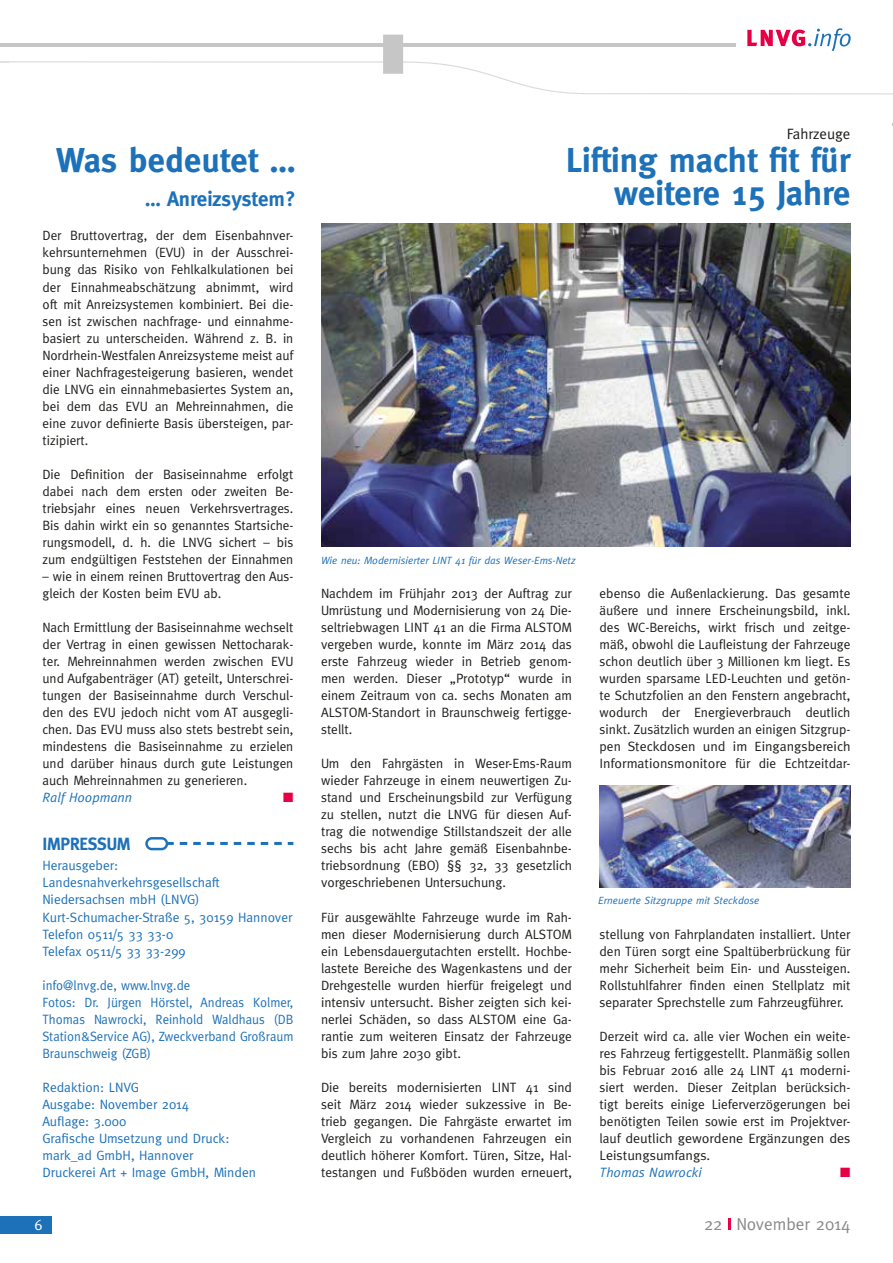
<style>
.page{position:relative;width:893px;height:1263px;background:#fff}
.page>*{position:absolute;margin:0;border:0;box-sizing:border-box;transform-origin:0 0}
.t1{font:700 34.5px/33px "Meta";color:#1d71b8;text-align:right}
.t2{font:700 21px "Meta";color:#1d71b8}
.t3{font:700 17.7px "Meta";letter-spacing:-.02em;color:#1d71b8}
.t4{font:17.25px "Meta";color:#8a8989}
.t5{font:15px "Meta";color:#1d1d1b}
.t6{font:15px "Meta";color:#fff}
.t7{font:13.5px/17.1px "Meta";color:#1d1d1b;text-align:justify}
.t8{font:13.5px/17px "Meta";color:#1d71b8}
.t9{font:13.5px/17px "Meta";color:#1d71b8;scale:.95 1}
.t10{font:italic 13.5px "Meta";color:#1d71b8}
.t11{font:13.5px "Zapf Dingbats ITC";color:#e50046}
.t12{font:italic 10.5px "Meta";color:#1d71b8}
</style>
<div class="page">
<div style="left:0;top:1216px;width:51px;height:17px;background:#1d71b8"></div>
<svg style="left:0;top:28px;width:893px;height:67px"></svg>
<img style="left:321px;top:223px;width:529px;height:324px">
<svg style="left:728px;top:1218px;width:3px;height:12px"></svg>
<svg style="left:288px;top:842px;width:5px;height:3px"></svg>
<svg style="left:274px;top:842px;width:8px;height:3px"></svg>
<svg style="left:261px;top:842px;width:7px;height:3px"></svg>
<svg style="left:247px;top:842px;width:8px;height:3px"></svg>
<svg style="left:234px;top:842px;width:7px;height:3px"></svg>
<svg style="left:220px;top:842px;width:8px;height:3px"></svg>
<svg style="left:207px;top:842px;width:7px;height:3px"></svg>
<svg style="left:193px;top:842px;width:8px;height:3px"></svg>
<svg style="left:180px;top:842px;width:7px;height:3px"></svg>
<svg style="left:145px;top:837px;width:29px;height:13px"></svg>
<img style="left:600px;top:785px;width:250px;height:102px">
<h1 class="t1" style="left:56px;top:144px;width:241px">Was bedeutet …</h1>
<h2 class="t2" style="left:145px;top:187px;width:152px">… Anreizsystem?</h2>
<p class="t7" style="left:43px;top:227px;width:252px">Der Bruttovertrag, der dem Eisenbahnver&shy;kehrsunternehmen (EVU) in der Ausschrei&shy;bung das Risiko von Fehlkalkulationen bei der Einnahmeabschätzung abnimmt, wird oft mit Anreizsystemen kombiniert. Bei die&shy;sen ist zwischen nachfrage- und einnahme&shy;basiert zu unterscheiden. Während z. B. in Nordrhein-Westfalen Anreizsysteme meist auf einer Nachfragesteigerung basieren, wendet die LNVG ein einnahmebasiertes System an, bei dem das EVU an Mehreinnahmen, die eine zuvor definierte Basis übersteigen, par&shy;tizipiert.</p>
<p class="t7" style="left:43px;top:465px;width:252px">Die Definition der Basiseinnahme erfolgt dabei nach dem ersten oder zweiten Be&shy;triebsjahr eines neuen Verkehrsvertrages.<br>Bis dahin wirkt ein so genanntes Startsiche&shy;rungsmodell, d. h. die LNVG sichert – bis zum endgültigen Feststehen der Einnahmen</p>
<p class="t7" style="left:43px;top:568px;width:252px">– wie in einem reinen Bruttovertrag den Aus&shy;gleich der Kosten beim EVU ab.</p>
<p class="t7" style="left:43px;top:619px;width:252px">Nach Ermittlung der Basiseinnahme wechselt der Vertrag in einen gewissen Nettocharak&shy;ter. Mehreinnahmen werden zwischen EVU und Aufgabenträger (AT) geteilt, Unterschrei&shy;tungen der Basiseinnahme durch Verschul&shy;den des EVU jedoch nicht vom AT ausgegli&shy;chen. Das EVU muss also stets bestrebt sein, mindestens die Basiseinnahme zu erzielen und darüber hinaus durch gute Leistungen auch Mehreinnahmen zu generieren.</p>
<p class="t10" style="left:43px;top:790px;width:91px">Ralf Hoopmann</p>
<p class="t11" style="left:283px;top:791px;width:12px">■</p>
<h3 class="t3" style="left:43px;top:834px;width:90px">IMPRESSUM</h3>
<p class="t8" style="left:43px;top:857px;width:251px">Herausgeber:<br>Landesnahverkehrsgesellschaft<br>Niedersachsen mbH (LNVG)<br>Kurt-Schumacher-Straße 5, 30159 Hannover<br>Telefon 0511/5 33 33-0<br>Telefax 0511/5 33 33-299</p>
<p class="t9" style="left:43px;top:976px;width:266px">info@lnvg.de, www.lnvg.de<br>Fotos: Dr. Jürgen Hörstel, Andreas Kolmer, Thomas Nawrocki, Reinhold Waldhaus (DB Station&amp;Service AG), Zweckverband Großraum Braunschweig (ZGB)</p>
<p class="t8" style="left:43px;top:1078px;width:215px">Redaktion: LNVG<br>Ausgabe: November 2014<br>Auflage: 3.000<br>Grafische Umsetzung und Druck: mark_ad GmbH, Hannover<br>Druckerei Art + Image GmbH, Minden</p>
<p class="t6" style="left:34px;top:1216px;width:10px">6</p>
<p class="t5" style="left:787px;top:126px;width:65px">Fahrzeuge</p>
<h1 class="t1" style="left:566px;top:144px;width:286px">Lifting macht fit für weitere 15 Jahre</h1>
<p class="t12" style="left:321px;top:554px;width:256px">Wie neu: Modernisierter LINT 41 für das Weser-Ems-Netz</p>
<p class="t7" style="left:321px;top:585px;width:252px">Nachdem im Frühjahr 2013 der Auftrag zur Umrüstung und Modernisierung von 24 Die&shy;seltriebwagen LINT 41 an die Firma ALSTOM vergeben wurde, konnte im März 2014 das erste Fahrzeug wieder in Betrieb genom&shy;men werden. Dieser „Prototyp“ wurde in einem Zeitraum von ca. sechs Monaten am ALSTOM-Standort in Braunschweig fertigge&shy;stellt.</p>
<p class="t7" style="left:321px;top:755px;width:252px">Um den Fahrgästen in Weser-Ems-Raum wieder Fahrzeuge in einem neuwertigen Zu&shy;stand und Erscheinungsbild zur Verfügung zu stellen, nutzt die LNVG für diesen Auf&shy;trag die notwendige Stillstandszeit der alle sechs bis acht Jahre gemäß Eisenbahnbe&shy;triebsordnung (EBO) §§ 32, 33 gesetzlich vorgeschriebenen Untersuchung.</p>
<p class="t7" style="left:321px;top:908px;width:252px">Für ausgewählte Fahrzeuge wurde im Rah&shy;men dieser Modernisierung durch ALSTOM ein Lebensdauergutachten erstellt. Hochbe&shy;lastete Bereiche des Wagenkastens und der Drehgestelle wurden hierfür freigelegt und intensiv untersucht. Bisher zeigten sich kei&shy;nerlei Schäden, so dass ALSTOM eine Ga&shy;rantie zum weiteren Einsatz der Fahrzeuge bis zum Jahre 2030 gibt.</p>
<p class="t7" style="left:321px;top:1078px;width:252px">Die bereits modernisierten LINT 41 sind seit März 2014 wieder sukzessive in Be&shy;trieb gegangen. Die Fahrgäste erwartet im Vergleich zu vorhandenen Fahrzeugen ein deutlich höherer Komfort. Türen, Sitze, Hal&shy;testangen und Fußböden wurden erneuert,</p>
<p class="t7" style="left:600px;top:585px;width:252px">ebenso die Außenlackierung. Das gesamte äußere und innere Erscheinungsbild, inkl. des WC-Bereichs, wirkt frisch und zeitge&shy;mäß, obwohl die Laufleistung der Fahrzeuge schon deutlich über 3 Millionen km liegt. Es wurden sparsame LED-Leuchten und getön&shy;te Schutzfolien an den Fenstern angebracht, wodurch der Energieverbrauch deutlich sinkt. Zusätzlich wurden an einigen Sitzgrup&shy;pen Steckdosen und im Eingangsbereich Informationsmonitore für die Echtzeitdar-</p>
<p class="t12" style="left:598px;top:895px;width:163px">Erneuerte Sitzgruppe mit Steckdose</p>
<p class="t7" style="left:600px;top:925px;width:252px">stellung von Fahrplandaten installiert. Unter den Türen sorgt eine Spaltüberbrückung für mehr Sicherheit beim Ein- und Aussteigen.<br>Rollstuhlfahrer finden einen Stellplatz mit separater Sprechstelle zum Fahrzeugführer.</p>
<p class="t7" style="left:600px;top:1027px;width:252px">Derzeit wird ca. alle vier Wochen ein weite&shy;res Fahrzeug fertiggestellt. Planmäßig sollen bis Februar 2016 alle 24 LINT 41 moderni&shy;siert werden. Dieser Zeitplan berücksich&shy;tigt bereits einige Lieferverzögerungen bei benötigten Teilen sowie erst im Projektver&shy;lauf deutlich gewordene Ergänzungen des Leistungsumfangs.</p>
<p class="t10" style="left:600px;top:1164px;width:104px">Thomas Nawrocki</p>
<p class="t11" style="left:840px;top:1166px;width:12px">■</p>
<p class="t4" style="left:704px;top:1214px;width:148px">22 November 2014</p>
</div>
